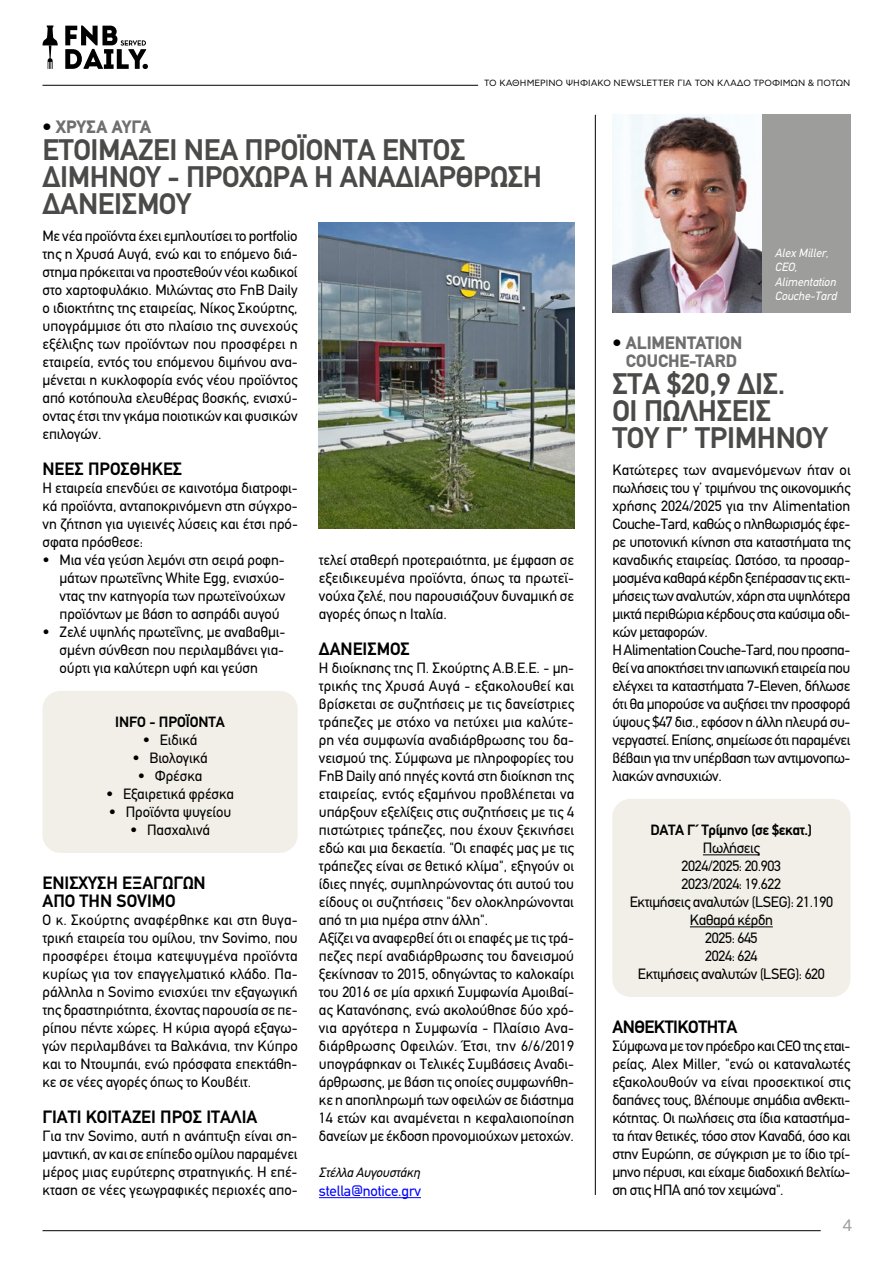
<style>
.page{position:relative;width:893px;height:1263px;background:#fff}
.page>*{position:absolute;margin:0;border:0;box-sizing:border-box;transform-origin:0 0}
.t1{font:700 30px/27px "PF Din Text";letter-spacing:-.01em;color:#4a4a49}
.t2{font:700 18px/18px "PF Din Text";color:#000}
.t3{font:900 18px/18px "PF Din Text";color:#706f6f;text-align:center}
.t4{font:700 18px "PF Din Text";letter-spacing:-.025em;color:#000}
.t5{font:900 18px "PF Din Text";letter-spacing:.02em;color:#706f6f}
.t6{font:16.5px "CF Asty Std";color:#9d9d9c}
.t7{font:15px/18px "PF Din Text";letter-spacing:-.005em;color:#000;text-align:justify}
.t8{font:15px/18px "PF Din Text";letter-spacing:-.025em;color:#000}
.t9{font:700 15px "PF Din Text";letter-spacing:-.025em;color:#000}
.t10{font:15px "PF Din Text";letter-spacing:-.01em;color:#00f}
.t11{font:700 15px "PF Din Text";letter-spacing:-.005em;color:#000}
.t12{font:italic 13.5px "PF Din Text";letter-spacing:-.005em;color:#000}
.t13{font:italic 12px/14.4px "PF Din Text";color:#fff}
.t14{font:9px "CF Asty Std";color:#000}
.s1{color:#000}
</style>
<div class="page">
<svg style="left:43px;top:26px;width:15px;height:43px"></svg>
<svg style="left:65px;top:26px;width:83px;height:43px"></svg>
<hr style="left:43px;top:85px;width:435px;height:1px;background:#000">
<hr style="left:43px;top:1230px;width:778px;height:1px;background:#000">
<div style="left:612px;top:799px;width:238px;height:198px;background:#f1efe7;border-radius:18px"></div>
<div style="left:43px;top:691px;width:255px;height:162px;background:#f1efe7;border-radius:18px"></div>
<hr style="left:319px;top:1197px;width:102px;height:1px;background:#00f">
<img style="left:319px;top:223px;width:255px;height:306px">
<hr style="left:595px;top:115px;width:1px;height:1080px;background:#000">
<hr style="left:703px;top:854px;width:57px;height:1px;background:#000">
<hr style="left:690px;top:926px;width:83px;height:1px;background:#000">
<img style="left:612px;top:115px;width:150px;height:198px">
<div style="left:762px;top:115px;width:88px;height:198px;background:#9d9d9c"></div>
<p class="t14" style="left:484px;top:78px;width:368px">ΤΟ ΚΑΘΗΜΕΡΙΝΌ ΨΗΦΙΑΚΌ NEWSLETTER ΓΙΑ ΤΟΝ ΚΛΆΔΟ ΤΡΟΦΊ ΜΩΝ &amp; ΠΟΤΏΝ</p>
<p class="t5" style="left:43px;top:116px;width:110px"><span class="s1">•</span> ΧΡΥΣΑ ΑΥΓΑ</p>
<h1 class="t1" style="left:43px;top:136px;width:501px">ΕΤΟΙΜΆΖΕΙ ΝΈΑ ΠΡΟΪΌΝΤΑ ΕΝΤΌΣ<br>ΔΙΜΉΝΟΥ - ΠΡΟΧΩΡΆ Η ΑΝΑΔΙΆΡΘΡΩΣΗ<br>ΔΑΝΕΙΣΜΟΎ</h1>
<p class="t7" style="left:43px;top:227px;width:257px">Με νέα προϊόντα έχει εμπλουτίσει το portfolio της η Χρυσά Αυγά, ενώ και το επόμενο διά&shy;στημα πρόκειται να προστεθούν νέοι κωδικοί στο χαρτοφυλάκιο. Μιλώντας στο FnB Daily ο ιδιοκτήτης της εταιρείας, Νίκος Σκούρτης, υπογράμμισε ότι στο πλαίσιο της συνεχούς εξέλιξης των προϊόντων που προσφέρει η εταιρεία, εντός του επόμενου διμήνου ανα&shy;μένεται η κυκλοφορία ενός νέου προϊόντος από κοτόπουλα ελευθέρας βοσκής, ενισχύ&shy;οντας έτσι την γκάμα ποιοτικών και φυσικών επιλογών.</p>
<p class="t2" style="left:43px;top:460px;width:141px">ΝΕΕΣ ΠΡΟΣΘΗΚΕΣ</p>
<p class="t7" style="left:43px;top:479px;width:257px">Η εταιρεία επενδύει σε καινοτόμα διατροφι&shy;κά προϊόντα, ανταποκρινόμενη στη σύγχρο&shy;νη ζήτηση για υγιεινές λύσεις και έτσι πρό&shy;σφατα πρόσθεσε:</p>
<p class="t7" style="left:60px;top:551px;width:227px;text-indent:-17px">• Μια νέα γεύση λεμόνι στη σειρά ροφη&shy;μάτων πρωτεΐνης White Egg, ενισχύο&shy;ντας την κατηγορία των πρωτεϊνούχων προϊόντων με βάση το ασπράδι αυγού</p>
<p class="t7" style="left:60px;top:623px;width:227px;text-indent:-17px">• Ζελέ υψηλής πρωτεΐνης, με αναβαθμι&shy;σμένη σύνθεση που περιλαμβάνει για&shy;ούρτι για καλύτερη υφή και γεύση</p>
<p class="t11" style="left:115px;top:713px;width:111px">INFO - ΠΡΟΪΟΝΤΑ</p>
<p class="t7" style="left:143px;top:731px;width:56px">• Ειδικά</p>
<p class="t7" style="left:132px;top:749px;width:77px">• Βιολογικά</p>
<p class="t7" style="left:138px;top:767px;width:66px">• Φρέσκα</p>
<p class="t7" style="left:106px;top:785px;width:129px">• Εξαιρετικά φρέσκα</p>
<p class="t7" style="left:109px;top:803px;width:124px">• Προϊόντα ψυγείου</p>
<p class="t7" style="left:130px;top:821px;width:81px">• Πασχαλινά</p>
<p class="t2" style="left:43px;top:874px;width:165px">ΕΝΙΣΧΥΣΗ ΕΞΑΓΩΓΩΝ<br>ΑΠΟ ΤΗΝ SOVIMO</p>
<p class="t7" style="left:43px;top:911px;width:257px">Ο κ. Σκούρτης αναφέρθηκε και στη θυγα&shy;τρική εταιρεία του ομίλου, την Sovimo, που προσφέρει έτοιμα κατεψυγμένα προϊόντα κυρίως για τον επαγγελματικό κλάδο. Πα&shy;ράλληλα η Sovimo ενισχύει την εξαγωγική της δραστηριότητα, έχοντας παρουσία σε πε&shy;ρίπου πέντε χώρες. Η κύρια αγορά εξαγω&shy;γών περιλαμβάνει τα Βαλκάνια, την Κύπρο και το Ντουμπάι, ενώ πρόσφατα επεκτάθη&shy;κε σε νέες αγορές όπως το Κουβέιτ.</p>
<p class="t2" style="left:43px;top:1108px;width:216px">ΓΙΑΤΙ ΚΟΙΤΑΖΕΙ ΠΡΟΣ ΙΤΑΛΙΑ</p>
<p class="t7" style="left:43px;top:1127px;width:257px">Για την Sovimo, αυτή η ανάπτυξη είναι ση&shy;μαντική, αν και σε επίπεδο ομίλου παραμένει μέρος μιας ευρύτερης στρατηγικής. Η επέ&shy;κταση σε νέες γεωγραφικές περιοχές απο-</p>
<p class="t7" style="left:319px;top:551px;width:257px">τελεί σταθερή προτεραιότητα, με έμφαση σε εξειδικευμένα προϊόντα, όπως τα πρωτεϊ&shy;νούχα ζελέ, που παρουσιάζουν δυναμική σε αγορές όπως η Ιταλία.</p>
<p class="t2" style="left:319px;top:640px;width:92px">ΔΑΝΕΙΣΜΟΣ</p>
<p class="t7" style="left:319px;top:659px;width:257px;text-align:left">Η διοίκησης της Π. Σκούρτης Α.Β.Ε.Ε. - μη&shy;τρικής της Χρυσά Αυγά - εξακολουθεί και βρίσκεται σε συζητήσεις με τις δανείστριες τράπεζες με στόχο να πετύχει μια καλύτε&shy;ρη νέα συμφωνία αναδιάρθρωσης του δα&shy;νεισμού της. Σύμφωνα με πληροφορίες του FnB Daily από πηγές κοντά στη διοίκηση της εταιρείας, εντός εξαμήνου προβλέπεται να υπάρξουν εξελίξεις στις συζητήσεις με τις 4 πιστώτριες τράπεζες, που έχουν ξεκινήσει εδώ και μια δεκαετία. "Οι επαφές μας με τις τράπεζες είναι σε θετικό κλίμα", εξηγούν οι ίδιες πηγές, συμπληρώνοντας ότι αυτού του είδους οι συζητήσεις "δεν ολοκληρώνονται από τη μια ημέρα στην άλλη".<br>Αξίζει να αναφερθεί ότι οι επαφές με τις τρά&shy;πεζες περί αναδιάρθρωσης του δανεισμού ξεκίνησαν το 2015, οδηγώντας το καλοκαίρι του 2016 σε μία αρχική Συμφωνία Αμοιβαί&shy;ας Κατανόησης, ενώ ακολούθησε δύο χρό&shy;νια αργότερα η Συμφωνία - Πλαίσιο Ανα&shy;διάρθρωσης Οφειλών. Έτσι, την 6/6/2019 υπογράφηκαν οι Τελικές Συμβάσεις Αναδι&shy;άρθρωσης, με βάση τις οποίες συμφωνήθη&shy;κε η αποπληρωμή των οφειλών σε διάστημα 14 ετών και αναμένεται η κεφαλαιοποίηση δανείων με έκδοση προνομιούχων μετοχών.</p>
<p class="t12" style="left:319px;top:1164px;width:103px">Στέλλα Αυγουστάκη</p>
<p class="t10" style="left:319px;top:1182px;width:104px">stella@notice.grv</p>
<p class="t13" style="left:775px;top:246px;width:63px">Alex Miller,<br>CEO,<br>Alimentation<br>Couche-Tard</p>
<p class="t3" style="left:612px;top:333px;width:131px"><span class="s1">•</span> ALIMENTATION<br>COUCHE-TARD</p>
<h1 class="t1" style="left:612px;top:370px;width:217px">ΣΤΑ $20,9 ΔΙΣ.<br>ΟΙ ΠΩΛΉΣΕΙΣ<br>ΤΟΥ Γ’ ΤΡΙΜΉΝΟΥ</h1>
<p class="t8" style="left:612px;top:461px;width:240px">Κατώτερες των αναμενόμενων ήταν οι πωλήσεις του γ’ τριμήνου της οικονομικής χρήσης 2024/2025 για την Alimentation Couche-Tard, καθώς ο πληθωρισμός έφε&shy;ρε υποτονική κίνηση στα καταστήματα της καναδικής εταιρείας. Ωστόσο, τα προσαρ&shy;μοσμένα καθαρά κέρδη ξεπέρασαν τις εκτι&shy;μήσεις των αναλυτών, χάρη στα υψηλότερα μικτά περιθώρια κέρδους στα καύσιμα οδι&shy;κών μεταφορών.<br>Η Alimentation Couche-Tard, που προσπα&shy;θεί να αποκτήσει την ιαπωνική εταιρεία που ελέγχει τα καταστήματα 7-Eleven, δήλωσε ότι θα μπορούσε να αυξήσει την προσφορά ύψους $47 δισ., εφόσον η άλλη πλευρά συ&shy;νεργαστεί. Επίσης, σημείωσε ότι παραμένει βέβαιη για την υπέρβαση των αντιμονοπω&shy;λιακών ανησυχιών.</p>
<p class="t9" style="left:651px;top:821px;width:163px">DATA Γ΄ Τρίμηνο (σε $εκατ.)</p>
<p class="t8" style="left:630px;top:839px;width:205px;text-align:center">Πωλήσεις<br>2024/2025: 20.903<br>2023/2024: 19.622<br>Εκτιμήσεις αναλυτών (LSEG): 21.190<br>Καθαρά κέρδη<br>2025: 645<br>2024: 624<br>Εκτιμήσεις αναλυτών (LSEG): 620</p>
<p class="t4" style="left:612px;top:1016px;width:126px">ΑΝΘΕΚΤΙΚΟΤΗΤΑ</p>
<p class="t7" style="left:612px;top:1037px;width:240px">Σύμφωνα με τον πρόεδρο και CEO της εται&shy;ρείας, Alex Miller, "ενώ οι καταναλωτές εξακολουθούν να είναι προσεκτικοί στις δαπάνες τους, βλέπουμε σημάδια ανθεκτι&shy;κότητας. Οι πωλήσεις στα ίδια καταστήμα&shy;τα ήταν θετικές, τόσο στον Καναδά, όσο και στην Ευρώπη, σε σύγκριση με το ίδιο τρί&shy;μηνο πέρυσι, και είχαμε διαδοχική βελτίω&shy;ση στις ΗΠΑ από τον χειμώνα".</p>
<p class="t6" style="left:842px;top:1216px;width:11px">4</p>
</div>
